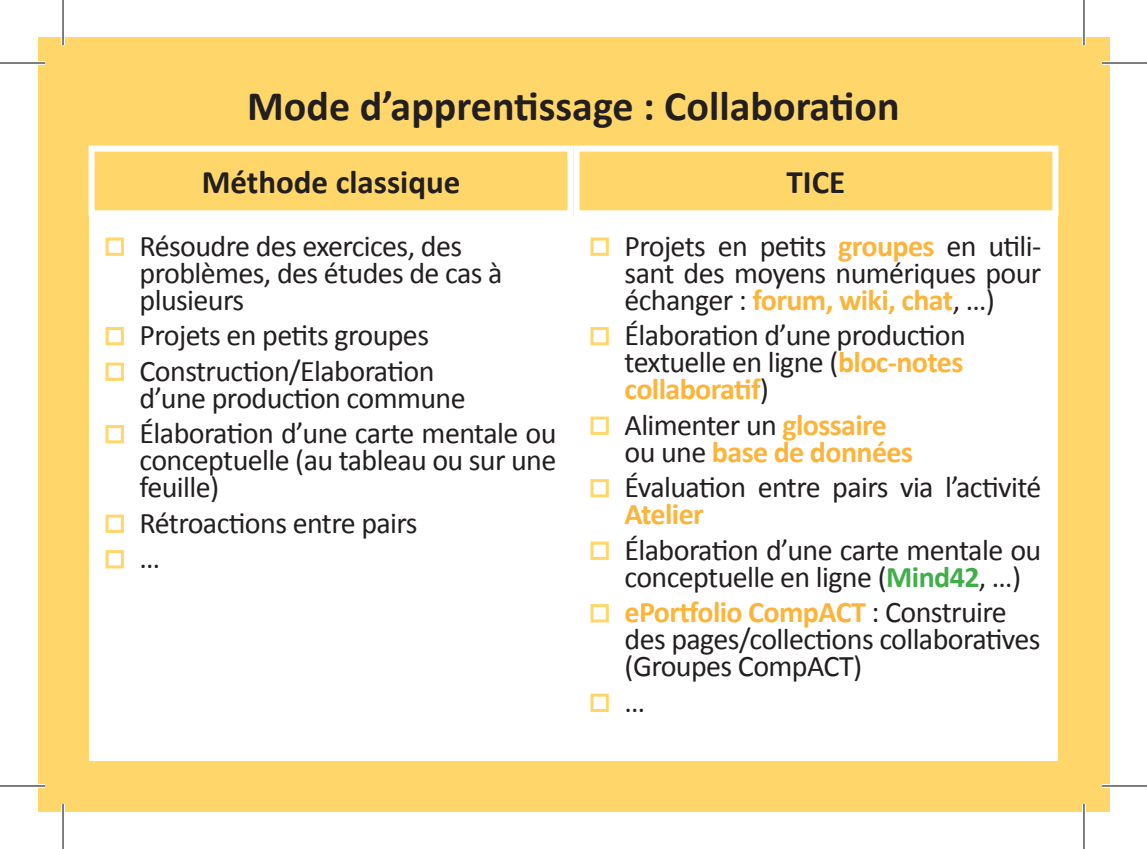
<style>
.page{position:relative;width:1147px;height:849px;background:#fff}
.page>*{position:absolute;margin:0;border:0;box-sizing:border-box;transform-origin:0 0}
.Titre{font:700 42px "Calibri";color:#231f20}
.Titre-2{font:700 33px "Calibri";color:#231f20}
.liste_à_puce{font:30px/27px "Calibri";letter-spacing:-.02em;color:#231f20}
.liste_à_puce-2{font:700 30px/27px "Calibri";letter-spacing:-.02em;color:#fcb43b}
.s1{font-weight:700;color:#fcb43b}
.s2{font-weight:400;color:#231f20}
.s3{font-weight:700;color:#40ae49}
</style>
<div class="page">
<div style="left:37px;top:37px;width:1072px;height:774px;background:#fed669"></div>
<div style="left:89px;top:146px;width:484px;height:70px;border:6px solid #fff"></div>
<div style="left:573px;top:146px;width:485px;height:70px;border:6px solid #fff"></div>
<div style="left:89px;top:216px;width:484px;height:544px;background:#fff"></div>
<div style="left:106px;top:237px;width:18px;height:19px;border:3px solid #fed669"></div>
<div style="left:106px;top:327px;width:18px;height:18px;border:3px solid #fed669"></div>
<div style="left:106px;top:362px;width:18px;height:19px;border:3px solid #fed669"></div>
<div style="left:106px;top:425px;width:18px;height:18px;border:3px solid #fed669"></div>
<div style="left:106px;top:515px;width:18px;height:18px;border:3px solid #fed669"></div>
<div style="left:106px;top:550px;width:18px;height:18px;border:3px solid #fed669"></div>
<div style="left:573px;top:216px;width:485px;height:544px;background:#fff"></div>
<div style="left:590px;top:237px;width:19px;height:19px;border:3px solid #fed669"></div>
<div style="left:590px;top:327px;width:19px;height:18px;border:3px solid #fed669"></div>
<div style="left:590px;top:416px;width:19px;height:19px;border:3px solid #fed669"></div>
<div style="left:590px;top:479px;width:19px;height:18px;border:3px solid #fed669"></div>
<div style="left:590px;top:542px;width:19px;height:18px;border:3px solid #fed669"></div>
<div style="left:590px;top:604px;width:19px;height:18px;border:3px solid #fed669"></div>
<div style="left:590px;top:694px;width:19px;height:18px;border:3px solid #fed669"></div>
<svg style="left:37px;top:61px;width:8px;height:4px"></svg>
<svg style="left:1102px;top:61px;width:8px;height:4px"></svg>
<svg style="left:0;top:784px;width:45px;height:4px"></svg>
<svg style="left:1102px;top:784px;width:44px;height:4px"></svg>
<svg style="left:61px;top:37px;width:4px;height:8px"></svg>
<svg style="left:61px;top:804px;width:4px;height:8px"></svg>
<hr style="left:1082px;top:0;width:3px;height:45px;background:#fff">
<hr style="left:1082px;top:804px;width:3px;height:45px;background:#fff">
<hr style="left:0;top:62px;width:45px;height:2px;background:#000">
<hr style="left:1101px;top:62px;width:45px;height:2px;background:#000">
<hr style="left:0;top:785px;width:45px;height:1px;background:#000">
<hr style="left:1101px;top:785px;width:45px;height:1px;background:#000">
<hr style="left:62px;top:0;width:2px;height:45px;background:#000">
<hr style="left:62px;top:804px;width:2px;height:45px;background:#000">
<hr style="left:1083px;top:0;width:1px;height:45px;background:#000">
<hr style="left:1083px;top:804px;width:1px;height:45px;background:#000">
<p class="Titre" style="left:247px;top:76px;width:654px">Mode d’apprentissage : Collaboration</p>
<p class="Titre-2" style="left:202px;top:159px;width:260px">Méthode classique</p>
<p class="Titre-2" style="left:786px;top:159px;width:60px">TICE</p>
<p class="liste_à_puce" style="left:140px;top:231px;width:364px">Résoudre des exercices, des problèmes, des études de cas à plusieurs</p>
<p class="liste_à_puce" style="left:140px;top:320px;width:291px">Projets en petits groupes</p>
<p class="liste_à_puce" style="left:140px;top:356px;width:327px">Construction/Elaboration d’une production commune</p>
<p class="liste_à_puce" style="left:140px;top:418px;width:418px;text-align:justify">Élaboration d’une carte mentale ou conceptuelle (au tableau ou sur une feuille)</p>
<p class="liste_à_puce" style="left:140px;top:508px;width:279px">Rétroactions entre pairs</p>
<p class="liste_à_puce" style="left:140px;top:543px;width:22px">…</p>
<p class="liste_à_puce" style="left:624px;top:231px;width:418px;text-align:justify">Projets en petits <span class="s1">groupes</span> en utili&shy;sant des moyens numériques pour échanger : <span class="s1">forum, wiki, chat</span>, …)</p>
<p class="liste_à_puce" style="left:624px;top:320px;width:343px;text-align:justify">Élaboration d’une production textuelle en ligne (<span class="s1">bloc-notes collaboratif</span>)</p>
<p class="liste_à_puce-2" style="left:624px;top:410px;width:290px"><span class="s2">Alimenter un</span> glossaire <span class="s2">ou une</span> base de données</p>
<p class="liste_à_puce" style="left:624px;top:472px;width:418px">Évaluation entre pairs via l’activité<br><span class="s1">Atelier</span></p>
<p class="liste_à_puce" style="left:624px;top:535px;width:418px">Élaboration d’une carte mentale ou conceptuelle en ligne (<span class="s3">Mind42</span>, …)</p>
<p class="liste_à_puce" style="left:624px;top:597px;width:417px"><span class="s1">ePortfolio CompACT</span> : Construire des pages/collections collaboratives (Groupes CompACT)</p>
<p class="liste_à_puce" style="left:624px;top:687px;width:22px">…</p>
</div>
